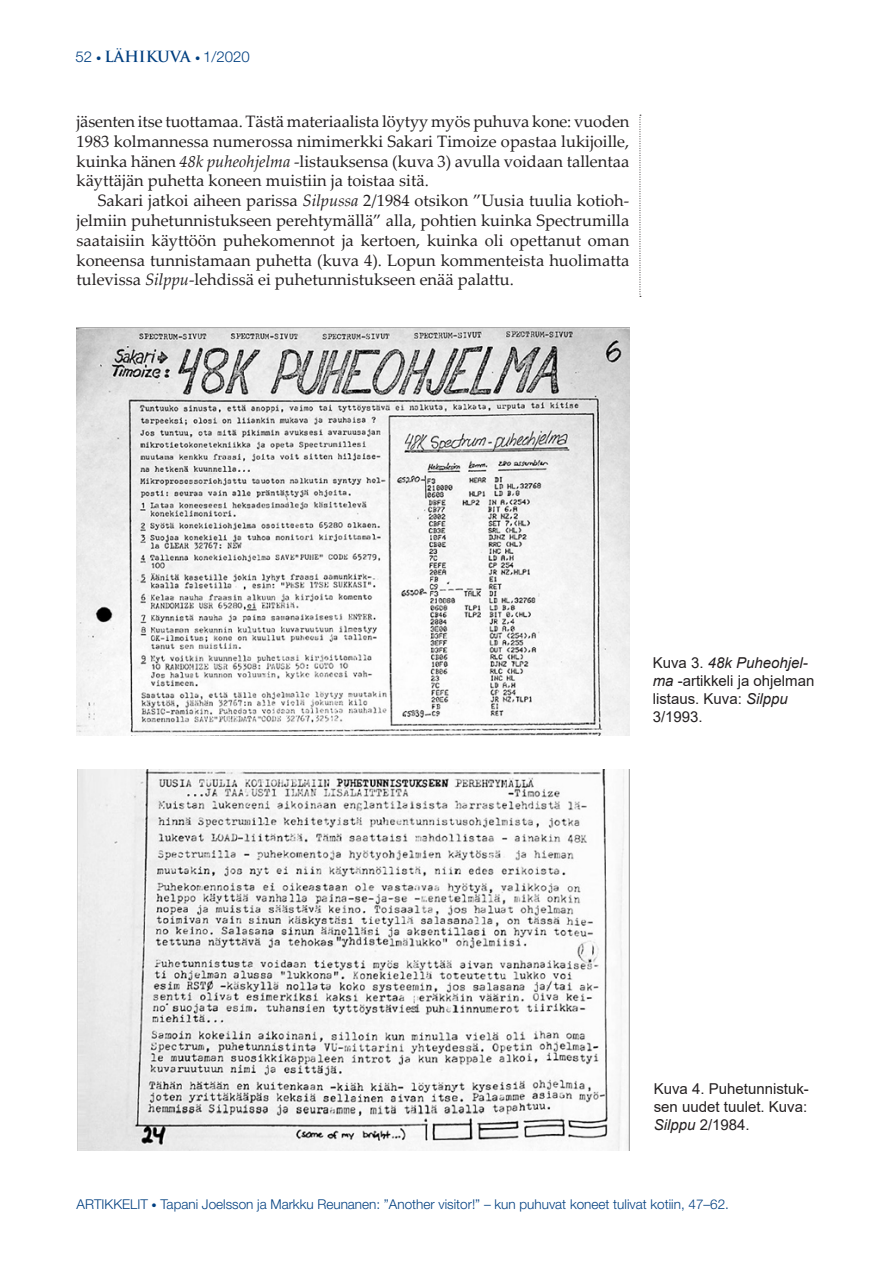
<style>
.page{position:relative;width:893px;height:1263px;background:#fff}
.page>*{position:absolute;margin:0;border:0;box-sizing:border-box;transform-origin:0 0}
.Artikkelit_leipis{font:16.5px/19.8px "Palatino Linotype";color:#231f20;text-align:justify}
.Kuvateksti{font:15px/18px "Arial";color:#231f20}
.t1{font:300 15px "Helvetica Neue";color:#003f80}
.t2{font:300 13.5px "Helvetica Neue";color:#003f80}
.s1{font-size:10.5px}
.s2{font-family:"Trajan Pro";font-weight:700}
.s3{font-style:italic}
</style>
<div class="page">
<svg style="left:640px;top:115px;width:1px;height:182px"></svg>
<img style="left:77px;top:327px;width:552px;height:408px">
<img style="left:78px;top:770px;width:551px;height:380px">
<p class="t1" style="left:75px;top:47px;width:176px">52 <span class="s1">•</span> <span class="s2">LÄHIKUVA</span> <span class="s1">•</span> 1/2020</p>
<p class="Artikkelit_leipis" style="left:77px;top:111px;width:554px">jäsenten itse tuottamaa. Tästä materiaalista löytyy myös puhuva kone: vuoden 1983 kolmannessa numerossa nimimerkki Sakari Timoize opastaa lukijoille, kuinka hänen <span class="s3">48k puheohjelma</span> -listauksensa (kuva 3) avulla voidaan tallentaa käyttäjän puhetta koneen muistiin ja toistaa sitä.</p>
<p class="Artikkelit_leipis" style="left:77px;top:190px;width:554px;text-indent:21px">Sakari jatkoi aiheen parissa <span class="s3">Silpussa</span> 2/1984 otsikon ”Uusia tuulia kotioh&shy;jelmiin puhetunnistukseen perehtymällä” alla, pohtien kuinka Spectrumilla saataisiin käyttöön puhekomennot ja kertoen, kuinka oli opettanut oman koneensa tunnistamaan puhetta (kuva 4). Lopun kommenteista huolimatta tulevissa <span class="s3">Silppu</span>-lehdissä ei puhetunnistukseen enää palattu.</p>
<p class="Kuvateksti" style="left:653px;top:654px;width:163px">Kuva 3. <span class="s3">48k Puheohjel&shy;ma</span> -artikkeli ja ohjelman listaus. Kuva: <span class="s3">Silppu<br></span>3/1993.</p>
<p class="Kuvateksti" style="left:654px;top:1079px;width:157px;text-align:justify">Kuva 4. Puhetunnistuk&shy;sen uudet tuulet. Kuva:<br><span class="s3">Silppu</span> 2/1984.</p>
<p class="t2" style="left:77px;top:1196px;width:654px">ARTIKKELIT <span class="s1">•</span> Tapani Joelsson ja Markku Reunanen: ”Another visitor!” – kun puhuvat koneet tulivat kotiin, 47–62.</p>
</div>
